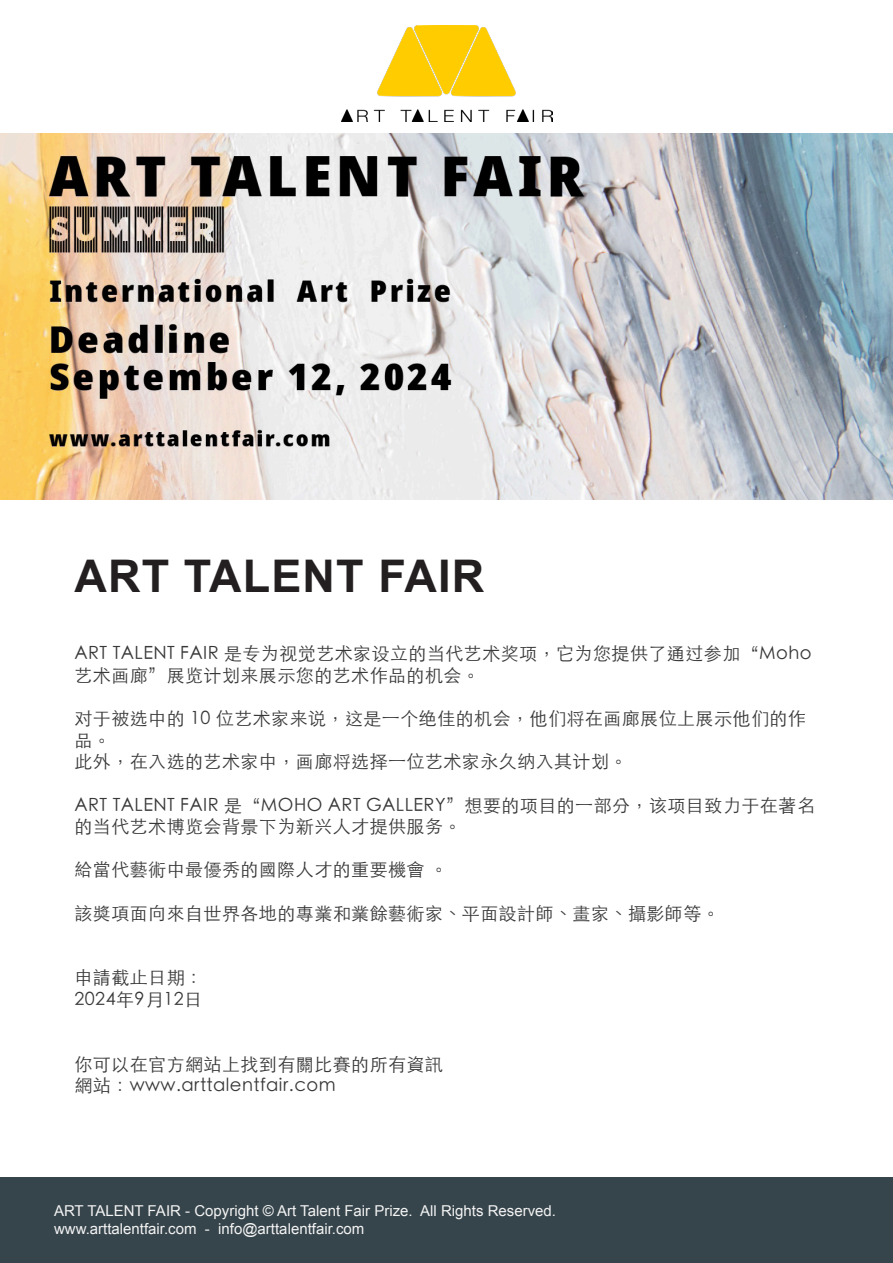
<style>
.page{position:relative;width:893px;height:1263px;background:#fff}
.page>*{position:absolute;margin:0;border:0;box-sizing:border-box;transform-origin:0 0}
.t1{font:700 45px "Arial";letter-spacing:.025em;color:#231f20}
.t2{font:300 18px/21.6px "ST Heiti TC";letter-spacing:.025em;color:#383839}
.t3{font:15px "Arial";color:#f3f3f3}
</style>
<div class="page">
<div style="left:0;top:1178px;width:893px;height:85px;background:#36444b"></div>
<img style="left:341px;top:25px;width:212px;height:97px">
<img style="left:0;top:134px;width:893px;height:366px">
<p class="t1" style="left:74px;top:546px;width:411px">ART TALENT FAIR</p>
<p class="t2" style="left:74px;top:641px;width:739px">ART TALENT FAIR 是专为视觉艺术家设立的当代艺术奖项，它为您提供了通过参加“Moho艺术画廊”展览计划来展示您的艺术作品的机会。</p>
<p class="t2" style="left:74px;top:706px;width:733px">对于被选中的 10 位艺术家来说，这是一个绝佳的机会，他们将在画廊展位上展示他们的作品。</p>
<p class="t2" style="left:74px;top:749px;width:555px">此外，在入选的艺术家中，画廊将选择一位艺术家永久纳入其计划。</p>
<p class="t2" style="left:74px;top:792px;width:742px">ART TALENT FAIR 是“MOHO ART GALLERY”想要的项目的一部分，该项目致力于在著名的当代艺术博览会背景下为新兴人才提供服务。</p>
<p class="t2" style="left:74px;top:857px;width:375px">給當代藝術中最優秀的國際人才的重要機會 。</p>
<p class="t2" style="left:74px;top:900px;width:647px">該獎項面向來自世界各地的專業和業餘藝術家、平面設計師、畫家、攝影師等。</p>
<p class="t2" style="left:74px;top:965px;width:130px">申請截止日期：</p>
<p class="t2" style="left:74px;top:987px;width:129px">2024年9月12日</p>
<p class="t2" style="left:74px;top:1051px;width:370px">你可以在官方網站上找到有關比賽的所有資訊</p>
<p class="t2" style="left:74px;top:1073px;width:263px">網站：www.arttalentfair.com</p>
<p class="t3" style="left:54px;top:1200px;width:504px">ART TALENT FAIR - Copyright © Art Talent Fair Prize. All Rights Reserved.</p>
<p class="t3" style="left:54px;top:1218px;width:312px">www.arttalentfair.com - info@arttalentfair.com</p>
</div>
